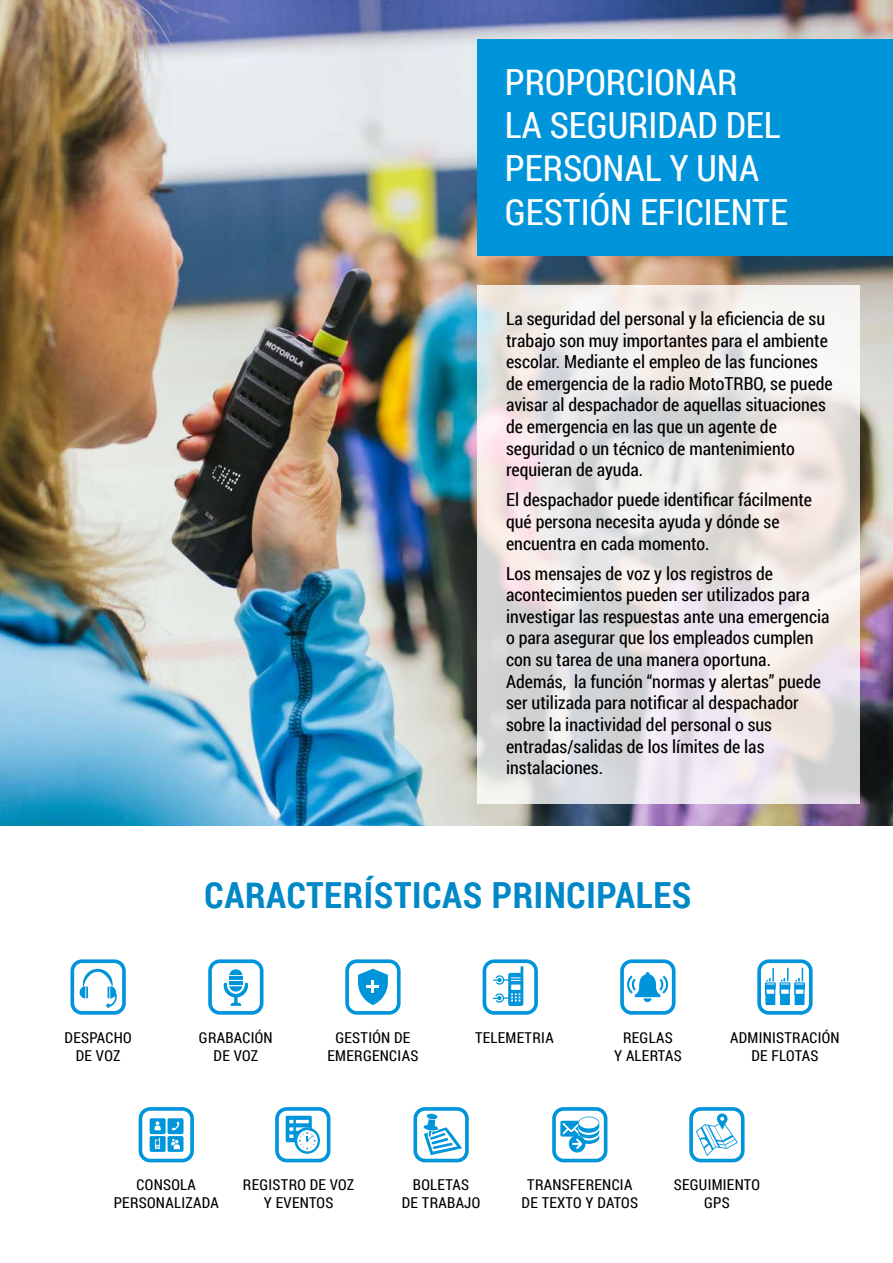
<style>
.page{position:relative;width:893px;height:1263px;background:#fff}
.page>*{position:absolute;margin:0;border:0;box-sizing:border-box;transform-origin:0 0}
.t1{font:36px/43.2px "Roboto Condensed";color:#fff}
.t2{font:700 36px "Roboto Condensed";letter-spacing:.02em;color:#0088c7}
.t3{font:18px/21.6px "Roboto Condensed";color:#000}
.t4{font:15px/18px "Roboto Condensed";letter-spacing:.02em;color:#000;text-align:center}
</style>
<div class="page">
<img style="left:0;top:0;width:893px;height:826px">
<div style="left:478px;top:39px;width:415px;height:216px;background:#0095da"></div>
<svg style="left:478px;top:285px;width:382px;height:519px"></svg>
<svg style="left:71px;top:959px;width:55px;height:56px"></svg>
<svg style="left:139px;top:1107px;width:55px;height:55px"></svg>
<svg style="left:208px;top:959px;width:55px;height:56px"></svg>
<svg style="left:620px;top:959px;width:55px;height:56px"></svg>
<svg style="left:689px;top:1107px;width:56px;height:55px"></svg>
<svg style="left:552px;top:1107px;width:55px;height:55px"></svg>
<svg style="left:275px;top:1107px;width:55px;height:55px"></svg>
<svg style="left:413px;top:1107px;width:56px;height:55px"></svg>
<svg style="left:483px;top:959px;width:55px;height:56px"></svg>
<svg style="left:345px;top:959px;width:56px;height:56px"></svg>
<svg style="left:757px;top:959px;width:56px;height:56px"></svg>
<h1 class="t1" style="left:505px;top:59px;width:285px">PROPORCIONAR<br>LA SEGURIDAD DEL<br>PERSONAL Y UNA<br>GESTIÓN EFICIENTE</h1>
<p class="t3" style="left:506px;top:307px;width:328px">La seguridad del personal y la eficiencia de su trabajo son muy importantes para el ambiente escolar. Mediante el empleo de las funciones de emergencia de la radio MotoTRBO, se puede avisar al despachador de aquellas situaciones de emergencia en las que un agente de seguridad o un técnico de mantenimiento requieran de ayuda.</p>
<p class="t3" style="left:506px;top:488px;width:307px">El despachador puede identificar fácilmente qué persona necesita ayuda y dónde se encuentra en cada momento.</p>
<p class="t3" style="left:506px;top:562px;width:325px">Los mensajes de voz y los registros de acontecimientos pueden ser utilizados para investigar las respuestas ante una emergencia o para asegurar que los empleados cumplen con su tarea de una manera oportuna.<br>Además, la función “normas y alertas” puede ser utilizada para notificar al despachador sobre la inactividad del personal o sus entradas/salidas de los límites de las instalaciones.</p>
<h1 class="t2" style="left:205px;top:870px;width:488px">CARACTERÍSTICAS PRINCIPALES</h1>
<p class="t4" style="left:65px;top:1028px;width:69px">DESPACHO<br>DE VOZ</p>
<p class="t4" style="left:328px;top:1028px;width:92px">GESTIÓN DE<br>EMERGENCIAS</p>
<p class="t4" style="left:730px;top:1028px;width:111px">ADMINISTRACIÓN<br>DE FLOTAS</p>
<p class="t4" style="left:199px;top:1028px;width:75px">GRABACIÓN<br>DE VOZ</p>
<p class="t4" style="left:614px;top:1028px;width:69px">REGLAS<br>Y ALERTAS</p>
<p class="t4" style="left:475px;top:1028px;width:80px">TELEMETRIA</p>
<p class="t4" style="left:114px;top:1175px;width:107px">CONSOLA<br>PERSONALIZADA</p>
<p class="t4" style="left:522px;top:1175px;width:118px">TRANSFERENCIA<br>DE TEXTO Y DATOS</p>
<p class="t4" style="left:243px;top:1175px;width:113px">REGISTRO DE VOZ<br>Y EVENTOS</p>
<p class="t4" style="left:402px;top:1175px;width:80px">BOLETAS<br>DE TRABAJO</p>
<p class="t4" style="left:674px;top:1175px;width:88px">SEGUIMIENTO<br>GPS</p>
</div>
